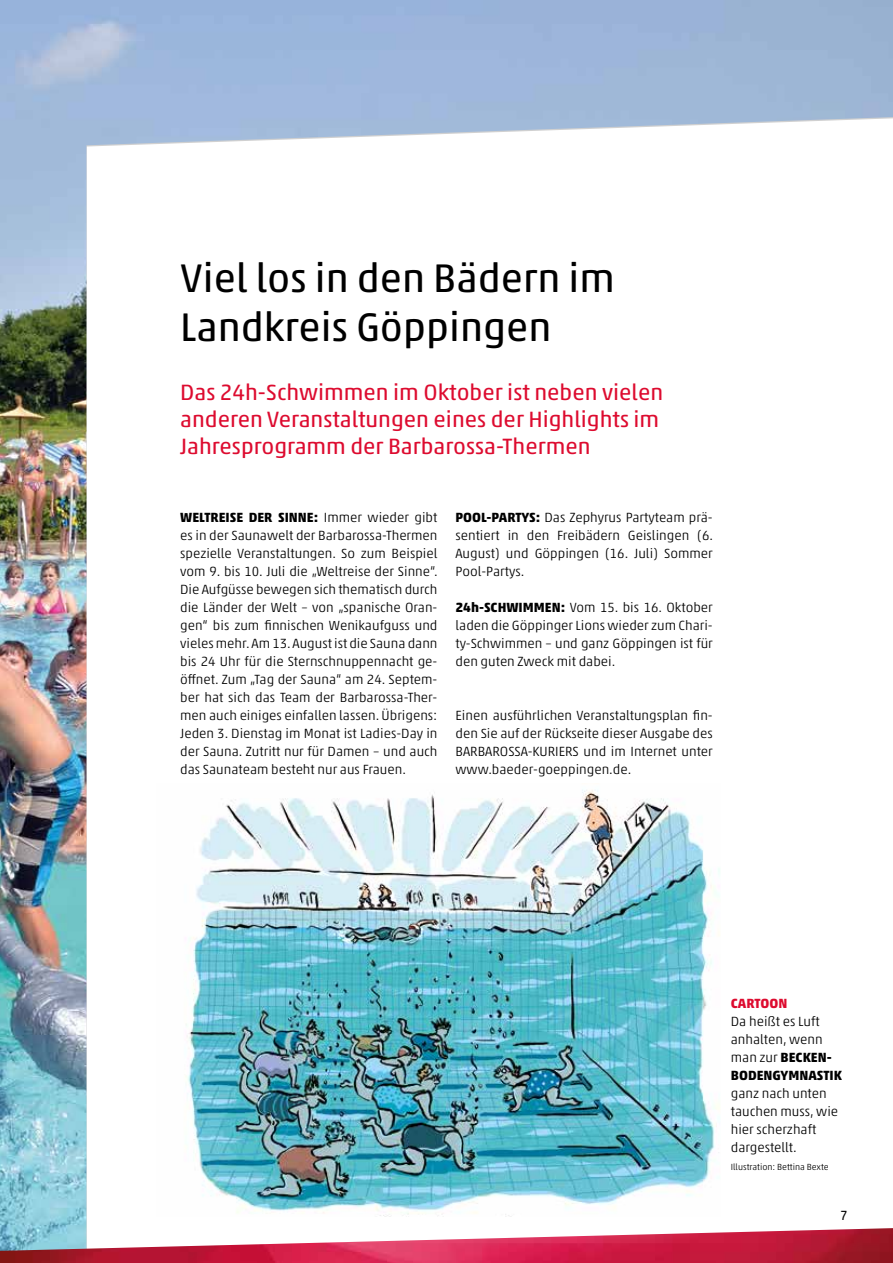
<style>
.page{position:relative;width:893px;height:1263px;background:#fff}
.page>*{position:absolute;margin:0;border:0;box-sizing:border-box;transform-origin:0 0}
.t1{font:40.5px/48.6px "Akko Std";color:#000}
.t2{font:22.5px/27px "Akko Std";color:#dd0b2f}
.t3{font:300 13.5px/18px "Akko Pro";color:#000;text-align:justify}
.t4{font:700 13.5px/18px "Akko Std";color:#000}
.t5{font:700 13.5px "Akko Std";color:#dd0b2f}
.t6{font:13.5px "Akko Std";color:#000}
.t7{font:300 9px "Akko Pro";color:#000}
.s1{font-family:"Akko Std";font-weight:700}
</style>
<div class="page">
<img style="left:0;top:0;width:893px;height:1228px">
<img style="left:0;top:1228px;width:893px;height:35px">
<h1 class="t1" style="left:180px;top:253px;width:436px">Viel los in den Bädern im<br>Landkreis Göppingen</h1>
<h2 class="t2" style="left:180px;top:378px;width:484px">Das 24h-Schwimmen im Oktober ist neben vielen anderen Veranstaltungen eines der Highlights im<br>Jahresprogramm der Barbarossa-Thermen</h2>
<p class="t3" style="left:180px;top:508px;width:259px;text-indent:134px"><span class="s1">:</span> Immer wieder gibt es in der Saunawelt der Barbarossa-Thermen spezielle Veranstaltungen. So zum Beispiel vom 9. bis 10. Juli die „Weltreise der Sinne“.<br>Die Aufgüsse bewegen sich thematisch durch die Länder der Welt – von „spanische Oran&shy;gen“ bis zum finnischen Wenikaufguss und vieles mehr. Am 13. August ist die Sauna dann bis 24 Uhr für die Sternschnuppennacht ge&shy;öffnet. Zum „Tag der Sauna“ am 24. Septem&shy;ber hat sich das Team der Barbarossa-Ther&shy;men auch einiges einfallen lassen. Übrigens:<br>Jeden 3. Dienstag im Monat ist Ladies-Day in der Sauna. Zutritt nur für Damen – und auch das Saunateam besteht nur aus Frauen.</p>
<p class="t3" style="left:455px;top:508px;width:259px"><span class="s1">POOL-PARTYS:</span> Das Zephyrus Partyteam prä&shy;sentiert in den Freibädern Geislingen (6.<br>August) und Göppingen (16. Juli) Sommer Pool-Partys.</p>
<p class="t4" style="left:180px;top:508px;width:118px">WELTREISE DER SINNE</p>
<p class="t3" style="left:455px;top:598px;width:259px;text-indent:105px"><span class="s1">:</span> Vom 15. bis 16. Oktober laden die Göppinger Lions wieder zum Chari&shy;ty-Schwimmen – und ganz Göppingen ist für den guten Zweck mit dabei.</p>
<p class="t4" style="left:455px;top:598px;width:78px">24h-SCHWIMMEN</p>
<p class="t3" style="left:455px;top:706px;width:259px">Einen ausführlichen Veranstaltungsplan fin&shy;den Sie auf der Rückseite dieser Ausgabe des BARBAROSSA-KURIERS und im Internet unter www.baeder-goeppingen.de.</p>
<p class="t5" style="left:731px;top:995px;width:40px">CARTOON</p>
<p class="t3" style="left:731px;top:1012px;width:93px;text-align:left">Da heißt es Luft anhalten, wenn man zur <span class="s1">BECKEN</span></p>
<p class="t4" style="left:731px;top:1048px;width:112px;text-indent:96px">-<br>BODENGYMNASTIK</p>
<p class="t3" style="left:731px;top:1084px;width:109px;text-align:left">ganz nach unten tauchen muss, wie hier scherzhaft dargestellt.</p>
<p class="t7" style="left:731px;top:1161px;width:99px">Illustration: Bettina Bexte</p>
<p class="t6" style="left:840px;top:1207px;width:9px">7</p>
</div>
